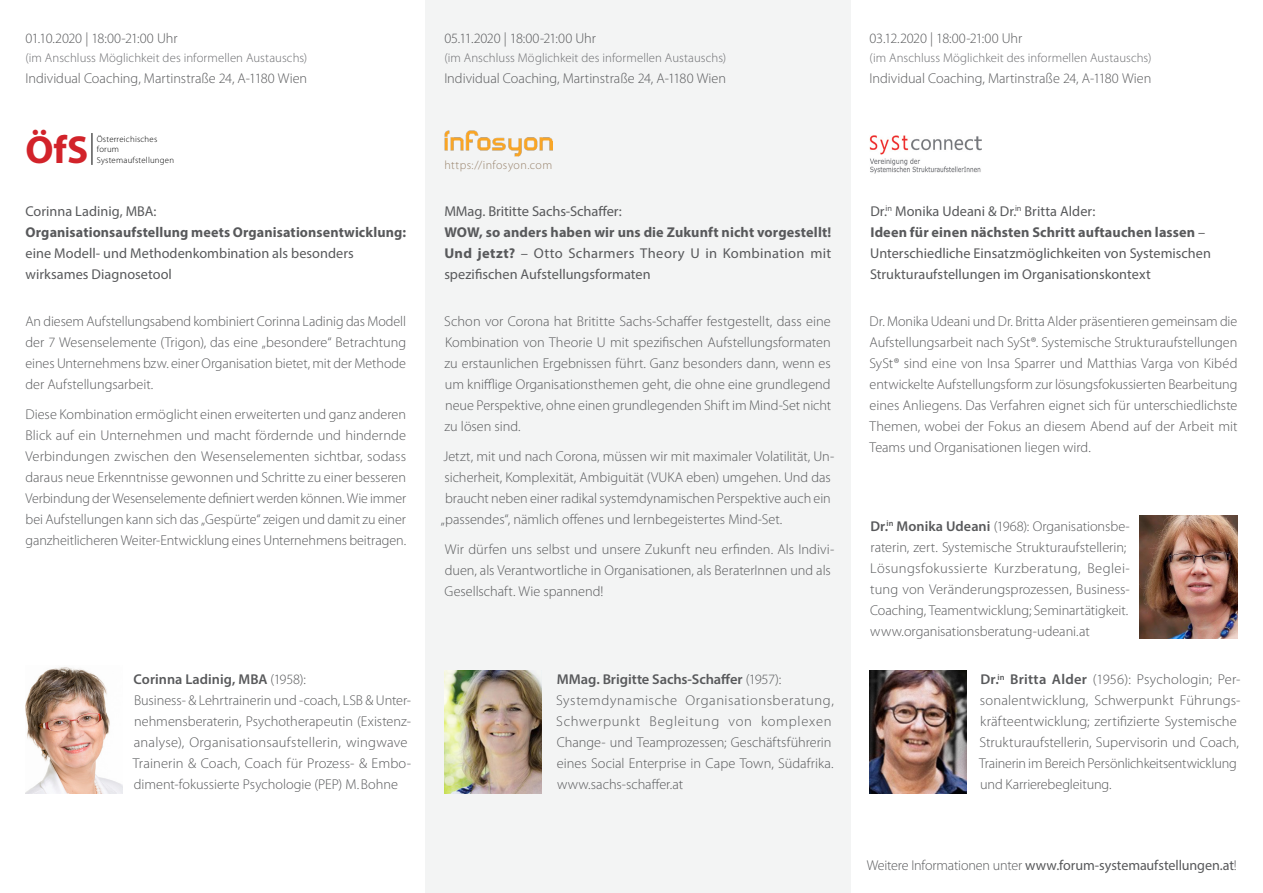
<style>
.page{position:relative;width:1263px;height:893px;background:#fff}
.page>*{position:absolute;margin:0;border:0;box-sizing:border-box;transform-origin:0 0}
.t1{font:700 39.3px "Myriad Pro";color:#d2232a}
.text1{font:300 14.25px/21px "Myriad Pro";color:#58595b}
.WSHead1{font:14.25px/21px "Myriad Pro";letter-spacing:.005em;color:#58595b}
.Mitwirkende{font:300 14.25px/21px "Myriad Pro";color:#58595b}
.wsLocation{font:300 14.25px "Myriad Pro";letter-spacing:-.005em;color:#58595b}
.text1-2{font:14.25px "Myriad Pro";letter-spacing:-.005em;color:#58595b}
.Mitwirkende-2{font:600 14.25px "Myriad Pro";letter-spacing:.005em;color:#58595b}
.wsLocation-2{font:300 12.75px "Myriad Pro";letter-spacing:.005em;color:#6d6e71}
.text1-3{font:300 12px "Myriad Pro";letter-spacing:.035em;color:#99846d}
.t2{font:300 8.7px/10.5px "Myriad Pro";letter-spacing:.025em;color:#000}
.s1{font-weight:700}
.s2{font-weight:300}
.s3{font-weight:600}
</style>
<div class="page">
<div style="left:425px;top:0;width:425px;height:893px;background:#f3f4f4"></div>
<img style="left:1140px;top:515px;width:97px;height:123px">
<img style="left:870px;top:671px;width:97px;height:123px">
<img style="left:444px;top:671px;width:97px;height:123px">
<img style="left:26px;top:667px;width:97px;height:127px">
<img style="left:444px;top:131px;width:108px;height:26px">
<img style="left:870px;top:135px;width:111px;height:38px">
<hr style="left:92px;top:133px;width:1px;height:32px;background:#000">
<p class="wsLocation" style="left:26px;top:30px;width:154px">01.10.2020 | 18:00-21:00 Uhr</p>
<p class="wsLocation-2" style="left:26px;top:51px;width:283px">(im Anschluss Möglichkeit des informellen Austauschs)</p>
<p class="wsLocation" style="left:26px;top:71px;width:283px">Individual Coaching, Martinstraße 24, A-1180 Wien</p>
<p class="t1" style="left:26px;top:127px;width:64px">ÖfS</p>
<p class="t2" style="left:97px;top:134px;width:79px">Österreichisches forum<br>Systemaufstellungen</p>
<p class="WSHead1" style="left:26px;top:200px;width:382px">Corinna Ladinig, MBA:<br><span class="s1">Organisationsaufstellung meets Organisationsentwicklung: </span>eine Modell- und Methodenkombination als besonders wirksames Diagnosetool</p>
<p class="text1" style="left:26px;top:311px;width:382px;text-align:justify">An diesem Aufstellungsabend kombiniert Corinna Ladinig das Modell der 7 Wesenselemente (Trigon), das eine „besondere“ Betrachtung eines Unternehmens bzw. einer Organisation bietet, mit der Methode der Aufstellungsarbeit.</p>
<p class="text1" style="left:26px;top:404px;width:382px;text-align:justify">Diese Kombination ermöglicht einen erweiterten und ganz anderen Blick auf ein Unternehmen und macht fördernde und hindernde Verbindungen zwischen den Wesenselementen sichtbar, sodass daraus neue Erkenntnisse gewonnen und Schritte zu einer besseren Verbindung der Wesenselemente definiert werden können. Wie immer bei Aufstellungen kann sich das „Gespürte“ zeigen und damit zu einer ganzheitlicheren Weiter-Entwicklung eines Unternehmens beitragen.</p>
<p class="Mitwirkende-2" style="left:134px;top:670px;width:174px">Corinna Ladinig, MBA <span class="s2">(1958):</span></p>
<p class="text1" style="left:133px;top:690px;width:280px">Business- &amp; Lehrtrainerin und -coach, LSB &amp; Unter&shy;nehmensberaterin, Psychotherapeutin (Existenz&shy;analyse), Organisationsaufstellerin, wingwave Trainerin &amp; Coach, Coach für Prozess- &amp; Embo&shy;diment-fokussierte Psychologie (PEP) M.Bohne</p>
<p class="wsLocation" style="left:444px;top:30px;width:153px">05.11.2020 | 18:00-21:00 Uhr</p>
<p class="wsLocation-2" style="left:444px;top:51px;width:283px">(im Anschluss Möglichkeit des informellen Austauschs)</p>
<p class="wsLocation" style="left:444px;top:71px;width:283px">Individual Coaching, Martinstraße 24, A-1180 Wien</p>
<p class="text1-3" style="left:444px;top:158px;width:109px">https://infosyon.com</p>
<p class="WSHead1" style="left:444px;top:200px;width:388px">MMag. Brititte Sachs-Schaffer:<br><span class="s1">WOW, so anders haben wir uns die Zukunft nicht vorgestellt!<br>Und jetzt?</span> – Otto Scharmers Theory U in Kombination mit spezifischen Aufstellungsformaten</p>
<p class="text1" style="left:444px;top:311px;width:388px;text-align:justify">Schon vor Corona hat Brititte Sachs-Schaffer festgestellt, dass eine Kombination von Theorie U mit spezifischen Aufstellungsformaten zu erstaunlichen Ergebnissen führt. Ganz besonders dann, wenn es um knifflige Organisationsthemen geht, die ohne eine grundlegend neue Perspektive, ohne einen grundlegenden Shift im Mind-Set nicht zu lösen sind.</p>
<p class="text1" style="left:441px;top:446px;width:395px">Jetzt, mit und nach Corona, müssen wir mit maximaler Volatilität, Un&shy;sicherheit, Komplexität, Ambiguität (VUKA eben) umgehen. Und das braucht neben einer radikal systemdynamischen Perspektive auch ein „passendes“, nämlich offenes und lernbegeistertes Mind-Set.</p>
<p class="text1" style="left:445px;top:539px;width:391px">Wir dürfen uns selbst und unsere Zukunft neu erfinden. Als Indivi&shy;duen, als Verantwortliche in Organisationen, als BeraterInnen und als<br>Gesellschaft. Wie spannend!</p>
<p class="text1" style="left:556px;top:669px;width:279px"><span class="s3">MMag. Brigitte Sachs-Schaffer</span> (1957):<br>Systemdynamische Organisationsberatung, Schwerpunkt Begleitung von komplexen Change- und Teamprozessen; Geschäftsführerin eines Social Enterprise in Cape Town, Südafrika. www.sachs-schaffer.at</p>
<p class="wsLocation" style="left:870px;top:30px;width:154px">03.12.2020 | 18:00-21:00 Uhr</p>
<p class="wsLocation-2" style="left:870px;top:51px;width:283px">(im Anschluss Möglichkeit des informellen Austauschs)</p>
<p class="wsLocation" style="left:870px;top:71px;width:283px">Individual Coaching, Martinstraße 24, A-1180 Wien</p>
<p class="WSHead1" style="left:870px;top:200px;width:343px">Dr.<sup>in</sup> Monika Udeani &amp; Dr.<sup>in</sup> Britta Alder:<br><span class="s1">Ideen für einen nächsten Schritt auftauchen lassen</span> – Unterschiedliche Einsatzmöglichkeiten von Systemischen Strukturaufstellungen im Organisationskontext</p>
<p class="text1" style="left:870px;top:311px;width:369px;text-align:justify">Dr. Monika Udeani und Dr. Britta Alder präsentieren gemeinsam die Aufstellungsarbeit nach SySt®. Systemische Strukturaufstellungen SySt® sind eine von Insa Sparrer und Matthias Varga von Kibéd entwickelte Aufstellungsform zur lösungsfokussierten Bearbeitung eines Anliegens. Das Verfahren eignet sich für unterschiedlichste Themen, wobei der Fokus an diesem Abend auf der Arbeit mit Teams und Organisationen liegen wird.</p>
<p class="text1" style="left:870px;top:516px;width:261px"><span class="s3">Dr.</span><sup>in</sup> <span class="s3">Monika Udeani</span> (1968): Organisationsbe&shy;raterin, zert. Systemische Strukturaufstellerin; Lösungsfokussierte Kurzberatung, Beglei&shy;tung von Veränderungsprozessen, Business-Coaching, Teamentwicklung; Seminartätigkeit. www.organisationsberatung-udeani.at</p>
<p class="Mitwirkende" style="left:979px;top:669px;width:263px"><span class="s3">Dr.</span><sup>in</sup> <span class="s3">Britta Alder</span> (1956): Psychologin; Per&shy;sonalentwicklung, Schwerpunkt Führungs&shy;kräfteentwicklung; zertifizierte Systemische Strukturaufstellerin, Supervisorin und Coach, Trainerin im Bereich Persönlichkeitsentwicklung und Karrierebegleitung.</p>
<p class="text1-2" style="left:867px;top:856px;width:372px"><span class="s2">Weitere Informationen unter</span> www.forum-systemaufstellungen.at<span class="s2">!</span></p>
</div>
